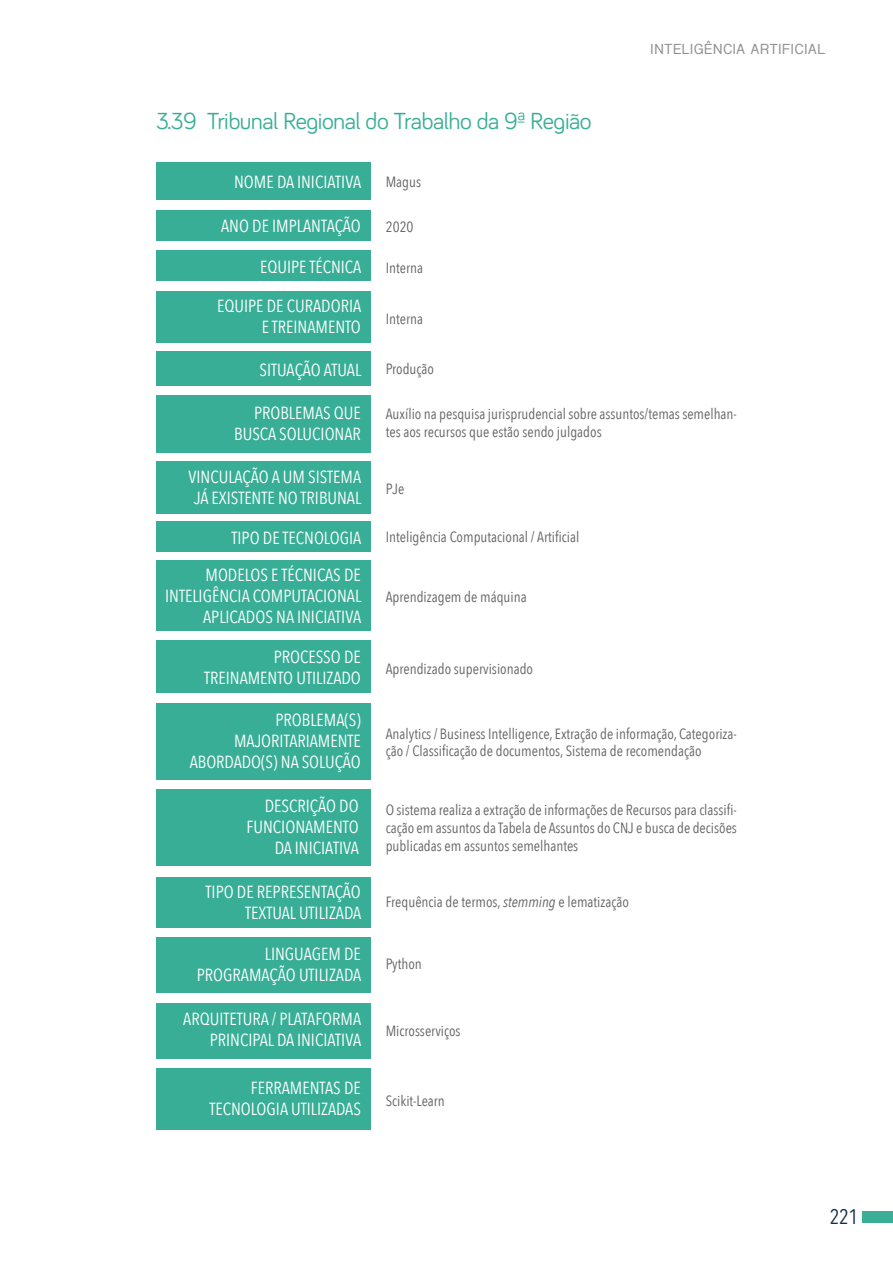
<style>
.page{position:relative;width:893px;height:1263px;background:#fff}
.page>*{position:absolute;margin:0;border:0;box-sizing:border-box;transform-origin:0 0}
.t1{font:24px "Bariol";letter-spacing:-.02em;color:#38ae96}
.t2{font:21px "Avenir Next Condensed";color:#152e4a}
.t3{font:17.55px/21px "Avenir Next Condensed";color:#fff;text-align:right}
.t4{font:14.85px/17.7px "Avenir Next Condensed";color:#646363}
.t5{font:700 13.5px "Shree Dev 0714";letter-spacing:.055em;color:#929292}
.s1{font-style:italic}
</style>
<div class="page">
<div style="left:863px;top:1212px;width:30px;height:11px;background:#3aaf96"></div>
<div style="left:156px;top:163px;width:214px;height:37px;background:#38ae96"></div>
<div style="left:156px;top:351px;width:214px;height:34px;background:#38ae96"></div>
<div style="left:156px;top:210px;width:214px;height:30px;background:#38ae96"></div>
<div style="left:156px;top:250px;width:214px;height:31px;background:#38ae96"></div>
<div style="left:156px;top:291px;width:214px;height:52px;background:#38ae96"></div>
<div style="left:156px;top:461px;width:214px;height:53px;background:#38ae96"></div>
<div style="left:156px;top:560px;width:214px;height:71px;background:#38ae96"></div>
<div style="left:156px;top:877px;width:214px;height:50px;background:#38ae96"></div>
<div style="left:156px;top:789px;width:214px;height:77px;background:#38ae96"></div>
<div style="left:156px;top:522px;width:214px;height:30px;background:#38ae96"></div>
<div style="left:156px;top:641px;width:214px;height:52px;background:#38ae96"></div>
<div style="left:156px;top:396px;width:214px;height:57px;background:#38ae96"></div>
<div style="left:156px;top:703px;width:214px;height:77px;background:#38ae96"></div>
<div style="left:156px;top:937px;width:214px;height:56px;background:#38ae96"></div>
<div style="left:156px;top:1003px;width:214px;height:56px;background:#38ae96"></div>
<div style="left:156px;top:1068px;width:214px;height:62px;background:#38ae96"></div>
<h1 class="t1" style="left:156px;top:105px;width:437px">3.39 Tribunal Regional do Trabalho da 9ª Região</h1>
<p class="t3" style="left:234px;top:170px;width:129px">NOME DA INICIATIVA</p>
<p class="t4" style="left:386px;top:172px;width:37px">Magus</p>
<p class="t3" style="left:221px;top:215px;width:141px">ANO DE IMPLANTAÇÃO</p>
<p class="t3" style="left:260px;top:256px;width:103px">EQUIPE TÉCNICA</p>
<p class="t3" style="left:217px;top:294px;width:146px">EQUIPE DE CURADORIA<br>E TREINAMENTO</p>
<p class="t4" style="left:386px;top:218px;width:29px">2020</p>
<p class="t4" style="left:386px;top:258px;width:39px">Interna</p>
<p class="t4" style="left:386px;top:309px;width:39px">Interna</p>
<p class="t3" style="left:260px;top:359px;width:103px">SITUAÇÃO ATUAL</p>
<p class="t4" style="left:386px;top:359px;width:50px">Produção</p>
<p class="t5" style="left:651px;top:41px;width:176px">INTELIGÊNCIA ARTIFICIAL</p>
<p class="t3" style="left:234px;top:401px;width:128px">PROBLEMAS QUE<br>BUSCA SOLUCIONAR</p>
<p class="t3" style="left:189px;top:465px;width:174px;text-align:center">VINCULAÇÃO A UM SISTEMA<br>JÁ EXISTENTE NO TRIBUNAL</p>
<p class="t3" style="left:232px;top:526px;width:131px">TIPO DE TECNOLOGIA</p>
<p class="t3" style="left:165px;top:564px;width:198px">MODELOS E TÉCNICAS DE<br>INTELIGÊNCIA COMPUTACIONAL<br>APLICADOS NA INICIATIVA</p>
<p class="t3" style="left:204px;top:646px;width:158px">PROCESSO DE<br>TREINAMENTO UTILIZADO</p>
<p class="t3" style="left:190px;top:708px;width:173px">PROBLEMA(S)<br>MAJORITARIAMENTE<br>ABORDADO(S) NA SOLUÇÃO</p>
<p class="t3" style="left:247px;top:795px;width:114px">DESCRIÇÃO DO<br>FUNCIONAMENTO<br>DA INICIATIVA</p>
<p class="t3" style="left:206px;top:880px;width:157px">TIPO DE REPRESENTAÇÃO<br>TEXTUAL UTILIZADA</p>
<p class="t3" style="left:197px;top:942px;width:166px">LINGUAGEM DE<br>PROGRAMAÇÃO UTILIZADA</p>
<p class="t3" style="left:183px;top:1008px;width:179px">ARQUITETURA / PLATAFORMA<br>PRINCIPAL DA INICIATIVA</p>
<p class="t3" style="left:209px;top:1076px;width:153px">FERRAMENTAS DE<br>TECNOLOGIA UTILIZADAS</p>
<p class="t4" style="left:386px;top:404px;width:353px">Auxílio na pesquisa jurisprudencial sobre assuntos/temas semelhan&shy;tes aos recursos que estão sendo julgados</p>
<p class="t4" style="left:386px;top:479px;width:20px">PJe</p>
<p class="t4" style="left:386px;top:528px;width:195px">Inteligência Computacional / Artificial</p>
<p class="t4" style="left:386px;top:587px;width:143px">Aprendizagem de máquina</p>
<p class="t4" style="left:386px;top:660px;width:149px">Aprendizado supervisionado</p>
<p class="t4" style="left:386px;top:724px;width:353px">Analytics / Business Intelligence, Extração de informação, Categoriza&shy;ção / Classificação de documentos, Sistema de recomendação</p>
<p class="t4" style="left:386px;top:801px;width:353px;text-align:justify">O sistema realiza a extração de informações de Recursos para classifi&shy;cação em assuntos da Tabela de Assuntos do CNJ e busca de decisões publicadas em assuntos semelhantes</p>
<p class="t4" style="left:386px;top:892px;width:245px">Frequência de termos, <span class="s1">stemming</span> e lematização</p>
<p class="t4" style="left:386px;top:954px;width:38px">Python</p>
<p class="t4" style="left:386px;top:1021px;width:76px">Microsserviços</p>
<p class="t4" style="left:386px;top:1091px;width:61px">Scikit-Learn</p>
<h2 class="t2" style="left:830px;top:1199px;width:30px">221</h2>
</div>
